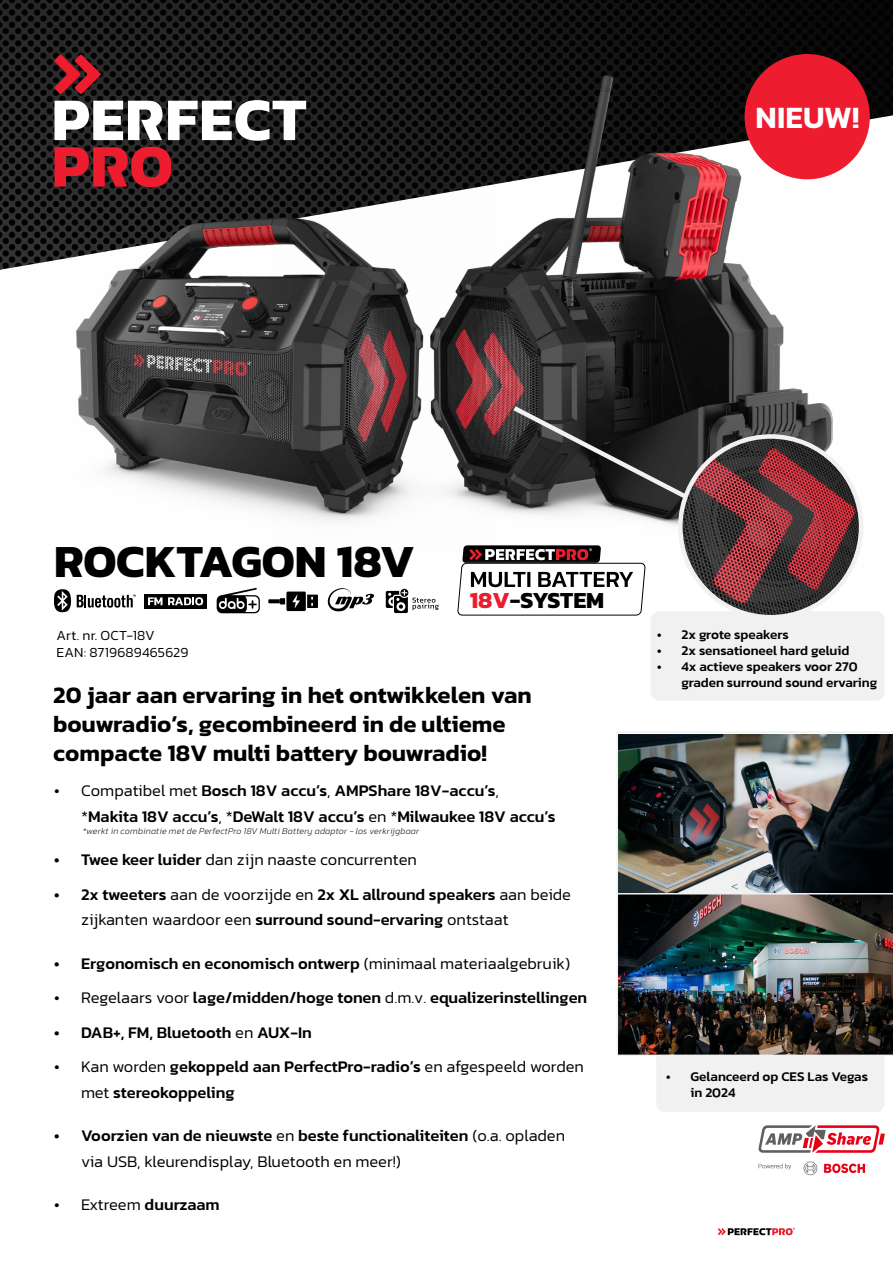
<style>
.page{position:relative;width:893px;height:1263px;background:#fff}
.page>*{position:absolute;margin:0;border:0;box-sizing:border-box;transform-origin:0 0}
.t1{font:700 46.8px "Kanit";letter-spacing:-.005em;color:#000}
.t2{font:600 31.5px "Kanit";letter-spacing:.005em;color:#fff}
.t3{font:600 24px/28.8px "Kanit";color:#000}
.t4{font:700 23.4px "Kanit";color:#000}
.t5{font:500 16.5px/25.5px "Kanit";color:#000}
.t6{font:300 16.5px/25.5px "Kanit";color:#000}
.t7{font:300 14.1px/16.8px "Kanit";letter-spacing:.01em;color:#000}
.t8{font:500 13.5px/16.2px "Kanit";color:#000}
.t9{font:italic 200 9px "Kanit";letter-spacing:.025em;color:#000}
.s1{color:#ed1b2e}
.s2{font-weight:300}
.s3{font-weight:500}
</style>
<div class="page">
<div style="left:656px;top:1046px;width:228px;height:66px;background:#f1f1f2;border-radius:9px"></div>
<div style="left:651px;top:611px;width:233px;height:89px;background:#f1f1f2;border-radius:9px"></div>
<img style="left:0;top:0;width:893px;height:270px">
<svg style="left:54px;top:54px;width:47px;height:40px;background:#801a23"></svg>
<svg style="left:54px;top:147px;width:117px;height:40px;background:#a11b27"></svg>
<svg style="left:54px;top:100px;width:218px;height:41px"></svg>
<img style="left:5px;top:188px;width:267px;height:322px">
<img style="left:272px;top:39px;width:621px;height:528px">
<svg style="left:508px;top:402px;width:206px;height:112px;background:#3e3d3d"></svg>
<img style="left:680px;top:436px;width:181px;height:181px;border-radius:90px">
<div style="left:678px;top:434px;width:185px;height:185px;border:4px solid #f1f1f2;border-radius:50%"></div>
<svg style="left:217px;top:588px;width:43px;height:25px"></svg>
<svg style="left:54px;top:589px;width:82px;height:23px"></svg>
<div style="left:144px;top:594px;width:63px;height:15px;background:#000"></div>
<svg style="left:148px;top:597px;width:14px;height:8px"></svg>
<svg style="left:168px;top:597px;width:35px;height:8px"></svg>
<svg style="left:328px;top:588px;width:46px;height:23px"></svg>
<svg style="left:307px;top:595px;width:11px;height:13px"></svg>
<svg style="left:268px;top:598px;width:17px;height:6px"></svg>
<div style="left:286px;top:591px;width:20px;height:20px;background:#000;border-radius:2px"></div>
<svg style="left:292px;top:594px;width:8px;height:14px"></svg>
<svg style="left:386px;top:589px;width:53px;height:24px"></svg>
<img style="left:617px;top:732px;width:276px;height:161px">
<img style="left:616px;top:893px;width:277px;height:163px">
<svg style="left:824px;top:1163px;width:41px;height:10px"></svg>
<svg style="left:759px;top:1163px;width:32px;height:6px"></svg>
<svg style="left:804px;top:1161px;width:13px;height:14px"></svg>
<svg style="left:758px;top:1125px;width:127px;height:28px"></svg>
<div style="left:745px;top:54px;width:125px;height:125px;background:#ed1c2e;border-radius:50%"></div>
<svg style="left:718px;top:1228px;width:77px;height:7px"></svg>
<svg style="left:453px;top:545px;width:197px;height:71px"></svg>
<h2 class="t2" style="left:756px;top:94px;width:105px">NIEUW!</h2>
<h1 class="t1" style="left:54px;top:524px;width:362px">ROCKTAGON 18V</h1>
<p class="t7" style="left:56px;top:627px;width:133px">Art. nr. OCT-18V<br>EAN: 8719689465629</p>
<h3 class="t4" style="left:470px;top:582px;width:136px"><span class="s1">18V</span>-SYSTEM</h3>
<h3 class="t3" style="left:53px;top:680px;width:480px">20 jaar aan ervaring in het ontwikkelen van bouwradio’s, gecombineerd in de ultieme compacte 18V multi battery bouwradio!</h3>
<p class="t5" style="left:81px;top:778px;width:476px;text-indent:-27px"><span class="s2">• Compatibel met</span> Bosch 18V accu’s<span class="s2">,</span> AMPShare 18V-accu’s<span class="s2">, *</span>Makita 18V accu’s<span class="s2">, *</span>DeWalt 18V accu’s <span class="s2">en *</span>Milwaukee 18V accu’s</p>
<p class="t6" style="left:54px;top:847px;width:364px"><span class="s3">• Twee keer luider</span> dan zijn naaste concurrenten</p>
<p class="t5" style="left:81px;top:881px;width:491px;text-indent:-27px">• 2x tweeters <span class="s2">aan de voorzijde en</span> 2x XL allround speakers <span class="s2">aan beide zijkanten waardoor een</span> surround sound-ervaring <span class="s2">ontstaat</span></p>
<p class="t5" style="left:54px;top:950px;width:518px">• Ergonomisch en economisch ontwerp <span class="s2">(minimaal materiaalgebruik)</span></p>
<p class="t5" style="left:54px;top:984px;width:535px"><span class="s2">• Regelaars voor</span> lage/midden/hoge tonen <span class="s2">d.m.v.</span> equalizerinstellingen</p>
<p class="t5" style="left:54px;top:1019px;width:259px">• DAB+, FM, Bluetooth <span class="s2">en</span> AUX-In</p>
<p class="t5" style="left:81px;top:1053px;width:504px;text-indent:-27px"><span class="s2">• Kan worden</span> gekoppeld aan PerfectPro-radio’s <span class="s2">en afgespeeld worden met</span> stereokoppeling</p>
<p class="t6" style="left:81px;top:1123px;width:486px;text-indent:-27px"><span class="s3">• Voorzien van de nieuwste</span> en <span class="s3">beste functionaliteiten</span> (o.a. opladen via USB, kleurendisplay, Bluetooth en meer!)</p>
<p class="t6" style="left:54px;top:1192px;width:167px">• Extreem <span class="s3">duurzaam</span></p>
<p class="t9" style="left:82px;top:825px;width:338px">*werkt in combinatie met de PerfectPro 18V Multi Battery adaptor - los verkrijgbaar</p>
<p class="t8" style="left:657px;top:626px;width:133px">• 2x grote speakers</p>
<p class="t8" style="left:657px;top:642px;width:194px">• 2x sensationeel hard geluid</p>
<p class="t8" style="left:681px;top:658px;width:197px;text-indent:-24px">• 4x actieve speakers voor 270 graden surround sound ervaring</p>
<p class="t8" style="left:690px;top:1068px;width:179px;text-indent:-24px">• Gelanceerd op CES Las Vegas in 2024</p>
</div>
